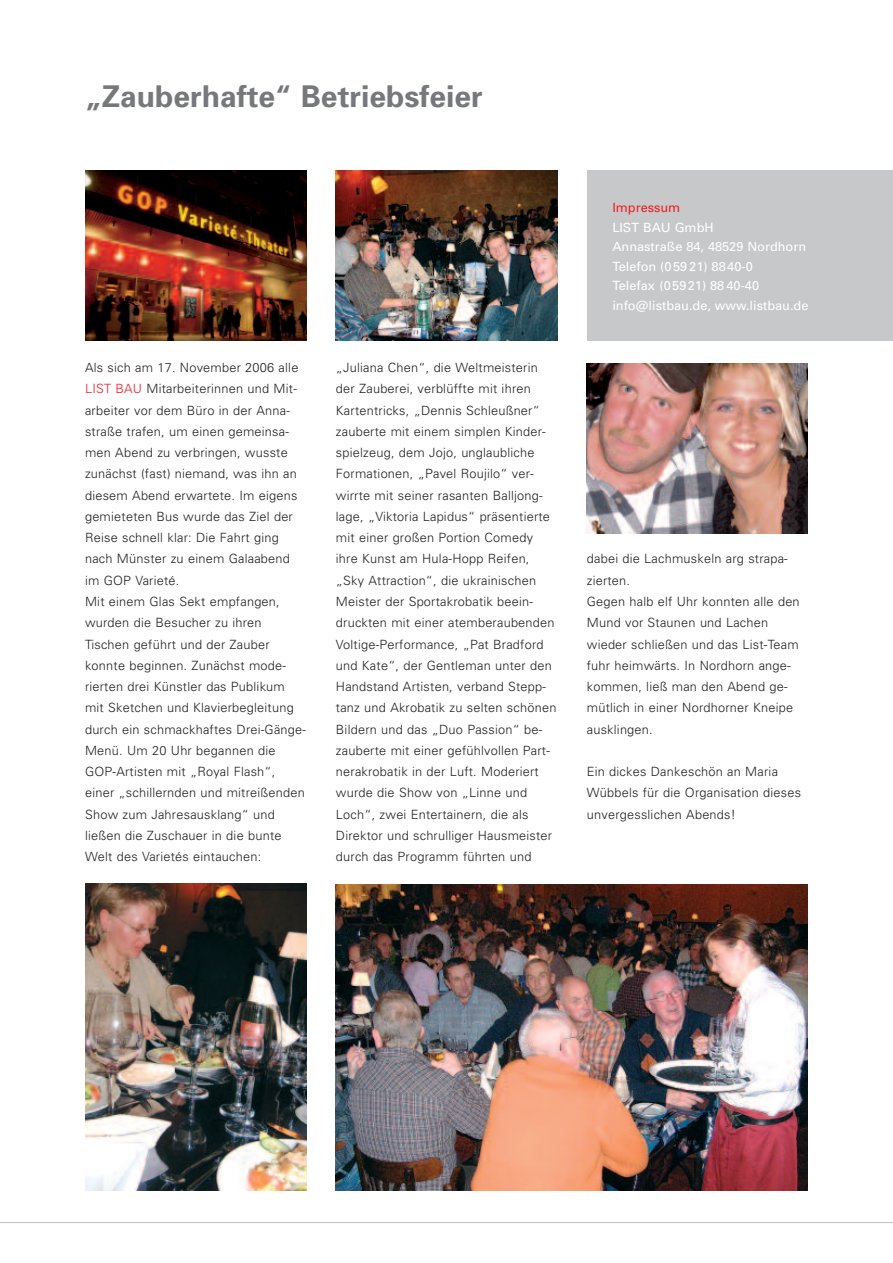
<style>
.page{position:relative;width:893px;height:1263px;background:#fff}
.page>*{position:absolute;margin:0;border:0;box-sizing:border-box;transform-origin:0 0}
.t1{font:700 30px "Univers";color:#76787b}
.t2{font:300 12.75px/21.3px "Univers";letter-spacing:.015em;color:#231f20}
.t3{font:12.75px/19.5px "Univers";color:#fff}
.t4{font:12.75px "Univers";color:#ee1d23}
.s1{color:#ee1d23}
</style>
<div class="page">
<div style="left:587px;top:170px;width:306px;height:170px;background:#c7c8ca"></div>
<hr style="left:0;top:1222px;width:893px;height:1px;background:#bcbdc0">
<hr style="left:892px;top:425px;width:1px;height:766px;background:#e6e7e9">
<img style="left:892px;top:1054px;width:1px;height:137px">
<img style="left:85px;top:170px;width:221px;height:170px">
<img style="left:336px;top:884px;width:472px;height:307px">
<img style="left:336px;top:170px;width:221px;height:170px">
<img style="left:587px;top:363px;width:221px;height:170px">
<img style="left:85px;top:884px;width:221px;height:307px">
<h1 class="t1" style="left:85px;top:85px;width:399px">„Zauberhafte“ Betriebsfeier</h1>
<p class="t2" style="left:85px;top:358px;width:222px">Als sich am 17. November 2006 alle<br><span class="s1">LIST BAU</span> Mitarbeiterinnen und Mit&shy;arbeiter vor dem Büro in der Anna&shy;straße trafen, um einen gemeinsa&shy;men Abend zu verbringen, wusste zunächst (fast) niemand, was ihn an diesem Abend erwartete. Im eigens gemieteten Bus wurde das Ziel der<br>Reise schnell klar: Die Fahrt ging nach Münster zu einem Galaabend im GOP Varieté.<br>Mit einem Glas Sekt empfangen, wurden die Besucher zu ihren<br>Tischen geführt und der Zauber konnte beginnen. Zunächst mode&shy;rierten drei Künstler das Publikum mit Sketchen und Klavierbegleitung durch ein schmackhaftes Drei-Gänge-<br>Menü. Um 20 Uhr begannen die<br>GOP-Artisten mit „Royal Flash“, einer „schillernden und mitreißenden<br>Show zum Jahresausklang“ und ließen die Zuschauer in die bunte<br>Welt des Varietés eintauchen:</p>
<p class="t2" style="left:336px;top:358px;width:222px">„Juliana Chen“, die Weltmeisterin der Zauberei, verblüffte mit ihren Kartentricks, „Dennis Schleußner“ zauberte mit einem simplen Kinder&shy;spielzeug, dem Jojo, unglaubliche Formationen, „Pavel Roujilo“ ver&shy;wirrte mit seiner rasanten Balljong&shy;lage, „Viktoria Lapidus“ präsentierte mit einer großen Portion Comedy ihre Kunst am Hula-Hopp Reifen, „Sky Attraction“, die ukrainischen Meister der Sportakrobatik beein&shy;druckten mit einer atemberaubenden Voltige-Performance, „Pat Bradford und Kate“, der Gentleman unter den Handstand Artisten, verband Stepp&shy;tanz und Akrobatik zu selten schönen Bildern und das „Duo Passion“ be&shy;zauberte mit einer gefühlvollen Part&shy;nerakrobatik in der Luft. Moderiert wurde die Show von „Linne und Loch“, zwei Entertainern, die als Direktor und schrulliger Hausmeister durch das Programm führten und</p>
<p class="t4" style="left:612px;top:203px;width:69px">Impressum</p>
<p class="t3" style="left:612px;top:219px;width:198px">LIST BAU GmbH<br>Annastraße 84, 48529 Nordhorn<br>Telefon (059 21) 8840-0<br>Telefax (05921) 88 40-40 info@listbau.de, www.listbau.de</p>
<p class="t2" style="left:587px;top:549px;width:214px">dabei die Lachmuskeln arg strapa&shy;zierten.<br>Gegen halb elf Uhr konnten alle den<br>Mund vor Staunen und Lachen wieder schließen und das List-Team fuhr heimwärts. In Nordhorn ange&shy;kommen, ließ man den Abend ge&shy;mütlich in einer Nordhorner Kneipe ausklingen.</p>
<p class="t2" style="left:587px;top:762px;width:216px">Ein dickes Dankeschön an Maria<br>Wübbels für die Organisation dieses unvergesslichen Abends!</p>
</div>
